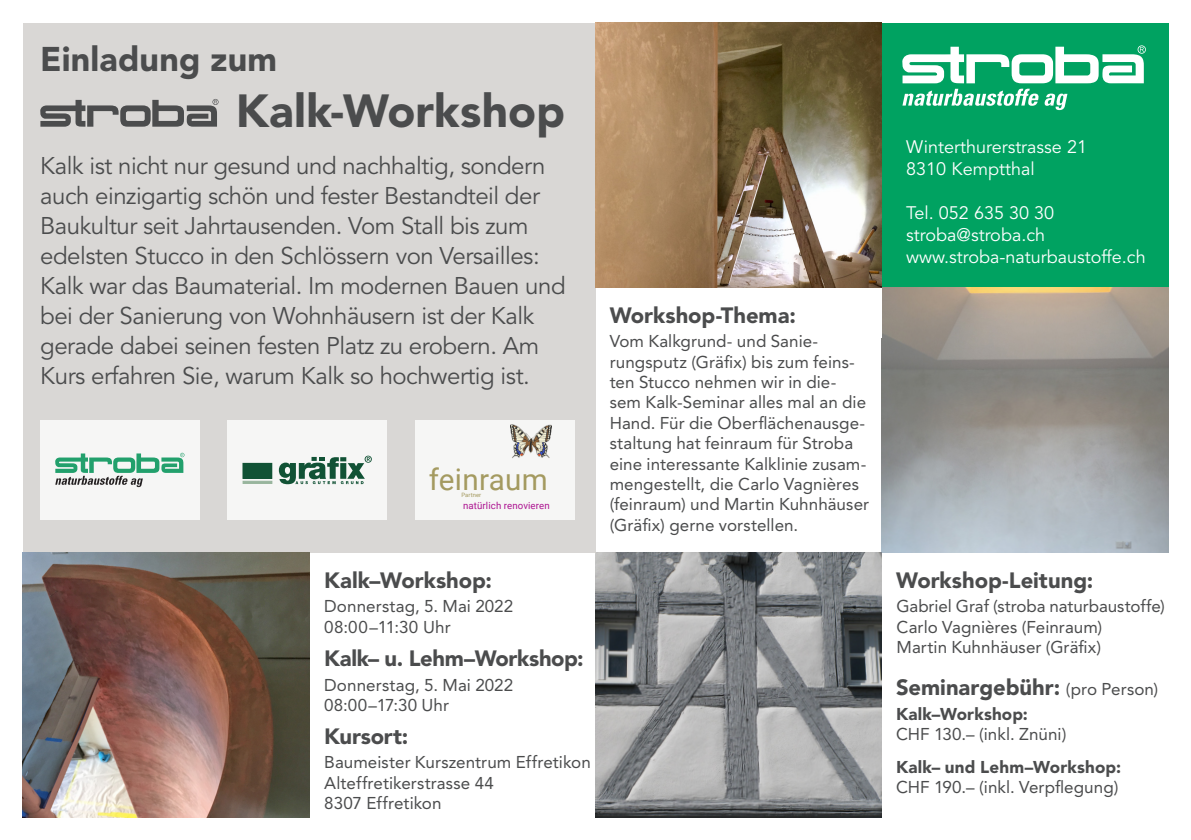
<style>
.page{position:relative;width:1191px;height:840px;background:#fff}
.page>*{position:absolute;margin:0;border:0;box-sizing:border-box;transform-origin:0 0}
.t1{font:900 46px "Avenir LT Std";color:#4b4c4d}
.t2{font:900 34px "Avenir LT Std";letter-spacing:.005em;color:#4b4c4d}
.t3{font:29.6px "Roboto";letter-spacing:.01em;color:#a49a60}
.t4{font:24px/30px "Avenir LT Std";letter-spacing:-.02em;color:#4b4c4d}
.t5{font:900 22px "Avenir LT Std";letter-spacing:-.005em;color:#4b4c4d}
.t6{font:18px "Avenir LT Std";color:#fff}
.t7{font:17px/20.4px "Avenir LT Std";letter-spacing:.005em;color:#4b4c4d}
.t8{font:900 17px "Avenir LT Std";letter-spacing:.01em;color:#4b4c4d}
.t9{font:9.6px "Roboto";letter-spacing:.01em;color:#ad1591}
.t10{font:6px "Roboto";letter-spacing:.01em;color:#a49a60}
.s1{font-weight:400;font-size:17px}
.s2{font-weight:900}
</style>
<div class="page">
<div style="left:23px;top:23px;width:572px;height:529px;background:#d9d7d5"></div>
<div style="left:882px;top:23px;width:286px;height:264px;background:#00a261"></div>
<svg style="left:902px;top:45px;width:243px;height:38px"></svg>
<svg style="left:902px;top:89px;width:165px;height:21px"></svg>
<svg style="left:40px;top:99px;width:178px;height:28px"></svg>
<img style="left:595px;top:23px;width:287px;height:264px">
<img style="left:23px;top:552px;width:287px;height:264px">
<img style="left:882px;top:287px;width:286px;height:265px">
<img style="left:595px;top:552px;width:287px;height:264px">
<div style="left:415px;top:420px;width:159px;height:99px;background:#f6f6f5"></div>
<div style="left:228px;top:420px;width:159px;height:99px;background:#f6f6f5"></div>
<svg style="left:279px;top:455px;width:93px;height:29px"></svg>
<div style="left:243px;top:463px;width:29px;height:15px;background:#115235"></div>
<div style="left:243px;top:481px;width:29px;height:2px;border:1px solid #98b59d"></div>
<div style="left:40px;top:420px;width:159px;height:99px;background:#f6f6f5"></div>
<svg style="left:55px;top:452px;width:129px;height:35px"></svg>
<img style="left:510px;top:424px;width:41px;height:35px">
<p class="t2" style="left:40px;top:39px;width:238px">Einladung zum</p>
<p class="t1" style="left:236px;top:83px;width:330px">Kalk-Workshop</p>
<p class="t4" style="left:40px;top:151px;width:527px">Kalk ist nicht nur gesund und nachhaltig, sondern auch einzigartig schön und fester Bestandteil der Baukultur seit Jahrtausenden. Vom Stall bis zum edelsten Stucco in den Schlössern von Versailles:<br>Kalk war das Baumaterial. Im modernen Bauen und bei der Sanierung von Wohnhäusern ist der Kalk gerade dabei seinen festen Platz zu erobern. Am Kurs erfahren Sie, warum Kalk so hochwertig ist.</p>
<p class="t3" style="left:429px;top:458px;width:121px">feinraum</p>
<p class="t10" style="left:461px;top:490px;width:21px">Partner</p>
<p class="t9" style="left:463px;top:498px;width:88px">natürlich renovieren</p>
<p class="t5" style="left:324px;top:566px;width:169px">Kalk–Workshop:</p>
<p class="t7" style="left:324px;top:596px;width:190px">Donnerstag, 5. Mai 2022</p>
<p class="t7" style="left:324px;top:616px;width:128px">08:00–11:30 Uhr</p>
<p class="t5" style="left:324px;top:645px;width:261px">Kalk– u. Lehm–Workshop:</p>
<p class="t7" style="left:324px;top:674px;width:190px">Donnerstag, 5. Mai 2022</p>
<p class="t7" style="left:324px;top:694px;width:126px">08:00–17:30 Uhr</p>
<p class="t5" style="left:324px;top:722px;width:85px">Kursort:</p>
<p class="t7" style="left:324px;top:751px;width:268px">Baumeister Kurszentrum Effretikon</p>
<p class="t7" style="left:324px;top:772px;width:171px">Alteffretikerstrasse 44</p>
<p class="t7" style="left:324px;top:792px;width:119px">8307 Effretikon</p>
<p class="t5" style="left:609px;top:301px;width:188px">Workshop-Thema:</p>
<p class="t7" style="left:609px;top:331px;width:261px">Vom Kalkgrund- und Sanie&shy;rungsputz (Gräfix) bis zum feins&shy;ten Stucco nehmen wir in die&shy;sem Kalk-Seminar alles mal an die<br>Hand. Für die Oberflächenausge&shy;staltung hat feinraum für Stroba eine interessante Kalklinie zusam&shy;mengestellt, die Carlo Vagnières (feinraum) und Martin Kuhnhäuser (Gräfix) gerne vorstellen.</p>
<p class="t6" style="left:906px;top:137px;width:182px">Winterthurerstrasse 21</p>
<p class="t6" style="left:906px;top:159px;width:130px">8310 Kemptthal</p>
<p class="t6" style="left:906px;top:203px;width:149px">Tel. 052 635 30 30</p>
<p class="t6" style="left:906px;top:225px;width:140px">stroba@stroba.ch</p>
<p class="t6" style="left:906px;top:247px;width:241px">www.stroba-naturbaustoffe.ch</p>
<p class="t5" style="left:896px;top:566px;width:199px">Workshop-Leitung:</p>
<p class="t7" style="left:896px;top:595px;width:270px">Gabriel Graf (stroba naturbaustoffe)</p>
<p class="t7" style="left:896px;top:616px;width:207px">Carlo Vagnières (Feinraum)</p>
<p class="t7" style="left:896px;top:636px;width:206px">Martin Kuhnhäuser (Gräfix)</p>
<p class="t5" style="left:896px;top:674px;width:264px">Seminargebühr: <span class="s1">(pro Person)</span></p>
<p class="t7" style="left:896px;top:703px;width:172px"><span class="s2">Kalk–Workshop:<br></span>CHF 130.– (inkl. Znüni)</p>
<p class="t8" style="left:896px;top:756px;width:226px">Kalk– und Lehm–Workshop:</p>
<p class="t7" style="left:896px;top:776px;width:224px">CHF 190.– (inkl. Verpflegung)</p>
</div>
